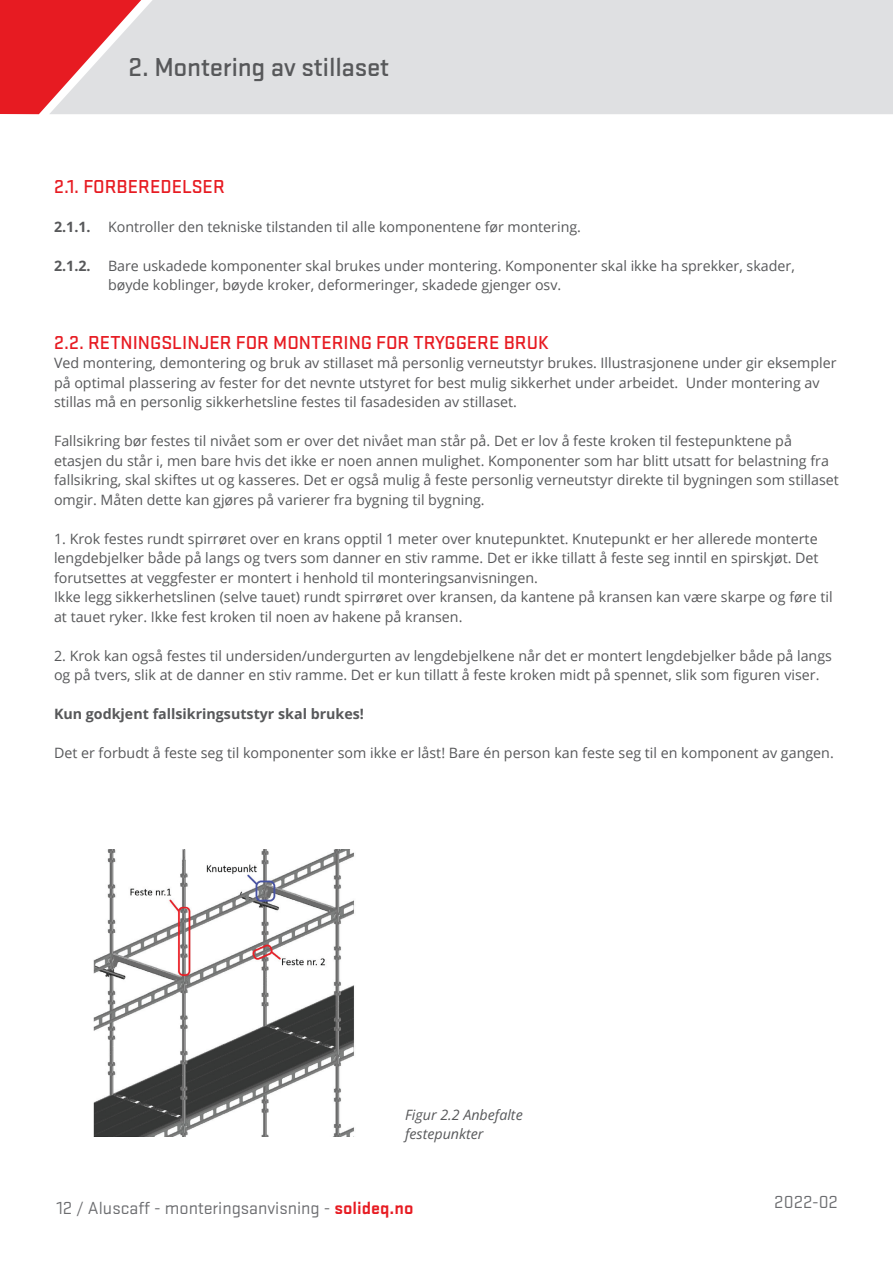
<style>
.page{position:relative;width:893px;height:1263px;background:#fff}
.page>*{position:absolute;margin:0;border:0;box-sizing:border-box;transform-origin:0 0}
.t1{font:500 27px "Stratum No 1";letter-spacing:-.01em;color:#57585a}
.t2{font:500 19.5px "Stratum No 1";color:#e71b22}
.t3{font:18.15px "Stratum No 1";color:#6c6d70}
.t4{font:14.25px/19.5px "Open Sans";color:#57585a}
.t5{font:700 14.25px "Open Sans";color:#57585a}
.t6{font:italic 14.25px/19.5px "Open Sans";color:#57585a}
.s1{font-weight:700}
.s2{font-weight:700;color:#e71b22}
</style>
<div class="page">
<div style="left:157px;top:0;width:736px;height:114px;background:#dfe0e2"></div>
<svg style="left:0;top:0;width:157px;height:114px;background:#e57175"></svg>
<img style="left:93px;top:849px;width:261px;height:287px">
<h1 class="t1" style="left:129px;top:51px;width:262px">2. Montering av stillaset</h1>
<h2 class="t2" style="left:54px;top:175px;width:172px">2.1. FORBEREDELSER</h2>
<p class="t4" style="left:54px;top:216px;width:529px"><span class="s1">2.1.1.</span> Kontroller den tekniske tilstanden til alle komponentene før montering.</p>
<p class="t4" style="left:108px;top:255px;width:688px;text-indent:-54px"><span class="s1">2.1.2.</span> Bare uskadede komponenter skal brukes under montering. Komponenter skal ikke ha sprekker, skader, bøyde koblinger, bøyde kroker, deformeringer, skadede gjenger osv.</p>
<h2 class="t2" style="left:54px;top:331px;width:496px">2.2. RETNINGSLINJER FOR MONTERING FOR TRYGGERE BRUK</h2>
<p class="t4" style="left:54px;top:353px;width:784px">Ved montering, demontering og bruk av stillaset må personlig verneutstyr brukes. Illustrasjonene under gir eksempler på optimal plassering av fester for det nevnte utstyret for best mulig sikkerhet under arbeidet. Under montering av stillas må en personlig sikkerhetsline festes til fasadesiden av stillaset.</p>
<p class="t4" style="left:54px;top:431px;width:786px">Fallsikring bør festes til nivået som er over det nivået man står på. Det er lov å feste kroken til festepunktene på etasjen du står i, men bare hvis det ikke er noen annen mulighet. Komponenter som har blitt utsatt for belastning fra fallsikring, skal skiftes ut og kasseres. Det er også mulig å feste personlig verneutstyr direkte til bygningen som stillaset omgir. Måten dette kan gjøres på varierer fra bygning til bygning.</p>
<p class="t4" style="left:54px;top:528px;width:780px">1. Krok festes rundt spirrøret over en krans opptil 1 meter over knutepunktet. Knutepunkt er her allerede monterte lengdebjelker både på langs og tvers som danner en stiv ramme. Det er ikke tillatt å feste seg inntil en spirskjøt. Det forutsettes at veggfester er montert i henhold til monteringsanvisningen.<br>Ikke legg sikkerhetslinen (selve tauet) rundt spirrøret over kransen, da kantene på kransen kan være skarpe og føre til at tauet ryker. Ikke fest kroken til noen av hakene på kransen.</p>
<p class="t4" style="left:54px;top:645px;width:779px">2. Krok kan også festes til undersiden/undergurten av lengdebjelkene når det er montert lengdebjelker både på langs og på tvers, slik at de danner en stiv ramme. Det er kun tillatt å feste kroken midt på spennet, slik som figuren viser.</p>
<p class="t5" style="left:54px;top:704px;width:311px">Kun godkjent fallsikringsutstyr skal brukes!</p>
<p class="t4" style="left:54px;top:743px;width:781px">Det er forbudt å feste seg til komponenter som ikke er låst! Bare én person kan feste seg til en komponent av gangen.</p>
<p class="t6" style="left:405px;top:1104px;width:119px">Figur 2.2 Anbefalte festepunkter</p>
<p class="t3" style="left:57px;top:1198px;width:358px">12 / Aluscaff - monteringsanvisning - <span class="s2">solideq.no</span></p>
<p class="t3" style="left:774px;top:1192px;width:65px">2022-02</p>
</div>
